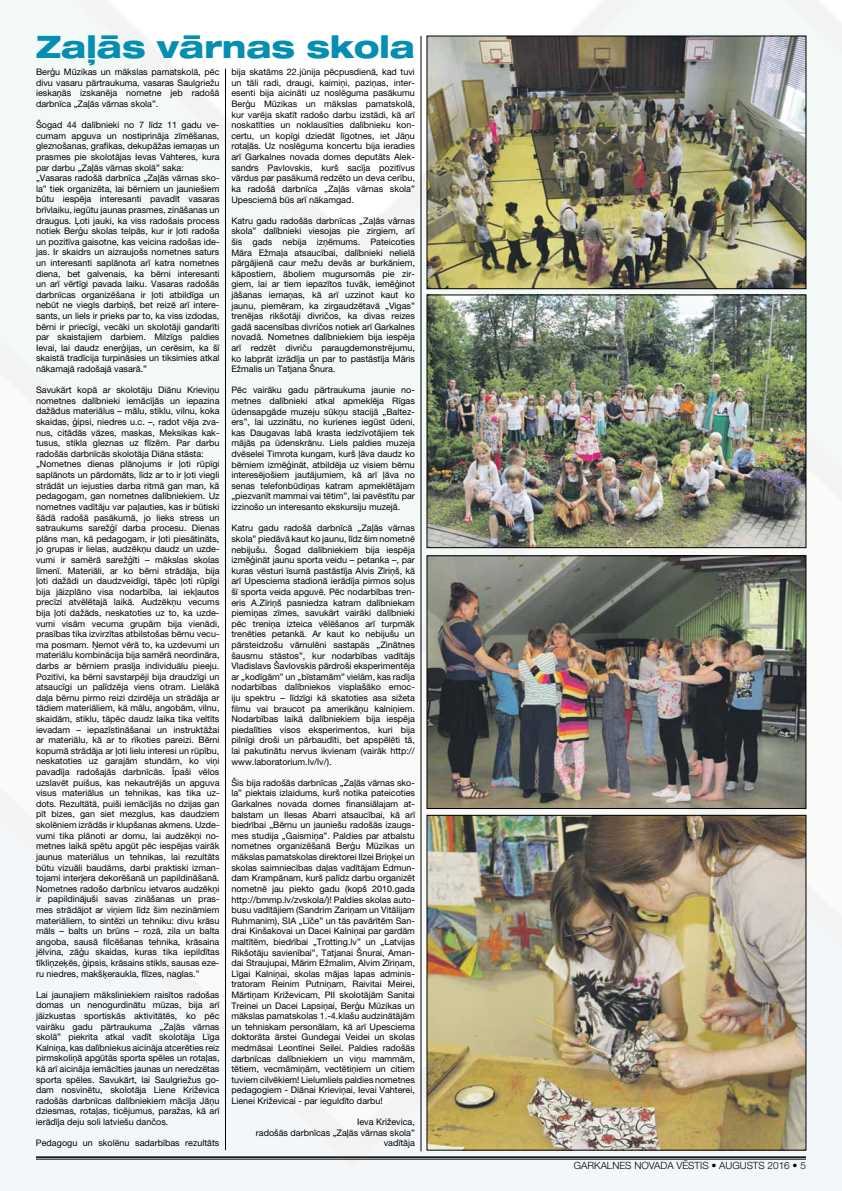
<style>
.page{position:relative;width:842px;height:1191px;background:#fff}
.page>*{position:absolute;margin:0;border:0;box-sizing:border-box;transform-origin:0 0}
.t1{font:800 expanded 31px "Helvetica Neue LT Pro";color:#048eb1}
.t2{font:300 10px "Helvetica Neue LT Pro";color:#000}
.t3{font:9px/10.6px "Helvetica Neue LT Pro";color:#000;text-align:justify}
</style>
<div class="page">
<img style="left:0;top:0;width:842px;height:1190px">
<hr style="left:36px;top:1156px;width:770px;height:1px;background:#000">
<hr style="left:36px;top:1158px;width:770px;height:1px;background:#000">
<img style="left:429px;top:817px;width:375px;height:331px">
<img style="left:429px;top:297px;width:375px;height:249px">
<div style="left:427px;top:295px;width:379px;height:253px;border:1px solid #000"></div>
<img style="left:429px;top:38px;width:375px;height:249px">
<div style="left:427px;top:36px;width:379px;height:253px;border:1px solid #000"></div>
<img style="left:429px;top:557px;width:375px;height:249px">
<div style="left:427px;top:555px;width:379px;height:253px;border:1px solid #000"></div>
<hr style="left:421px;top:36px;width:1px;height:1115px;background:#000">
<hr style="left:225px;top:69px;width:1px;height:1081px;background:#000">
<h1 class="t1" style="left:36px;top:27px;width:380px">Zaļās vārnas skola</h1>
<p class="t3" style="left:36px;top:66px;width:185px">Berģu Mūzikas un mākslas pamatskolā, pēc divu vasaru pārtraukuma, vasaras Saulgriežu ieskaņās izskanēja nometne jeb radošā darbnīca „Zaļās vārnas skola”.</p>
<p class="t3" style="left:36px;top:119px;width:185px;text-align:left">Šogad 44 dalībnieki no 7 līdz 11 gadu ve&shy;cumam apguva un nostiprināja zīmēšanas, gleznošanas, grafikas, dekupāžas iemaņas un prasmes pie skolotājas Ievas Vahteres, kura par darbu „Zaļās vārnas skolā” saka: „Vasaras radošā darbnīca „Zaļās vārnas sko&shy;la” tiek organizēta, lai bērniem un jauniešiem būtu iespēja interesanti pavadīt vasaras brīvlaiku, iegūtu jaunas prasmes, zināšanas un draugus. Ļoti jauki, ka viss radošais process notiek Berģu skolas telpās, kur ir ļoti radoša un pozitīva gaisotne, kas veicina radošas ide&shy;jas. Ir skaidrs un aizraujošs nometnes saturs un interesanti saplānota arī katra nometnes diena, bet galvenais, ka bērni interesanti un arī vērtīgi pavada laiku. Vasaras radošās darbnīcas organizēšana ir ļoti atbildīga un nebūt ne viegls darbiņš, bet reizē arī intere&shy;sants, un liels ir prieks par to, ka viss izdodas, bērni ir priecīgi, vecāki un skolotāji gandarīti par skaistajiem darbiem. Milzīgs paldies Ievai, lai daudz enerģijas, un cerēsim, ka šī skaistā tradīcija turpināsies un tiksimies atkal nākamajā radošajā vasarā.”</p>
<p class="t3" style="left:36px;top:384px;width:185px;text-align:left">Savukārt kopā ar skolotāju Diānu Krieviņu nometnes dalībnieki iemācījās un iepazina dažādus materiālus – mālu, stiklu, vilnu, koka skaidas, ģipsi, niedres u.c. –, radot vēja zva&shy;nus, citādās vāzes, maskas, Meksikas kak&shy;tusus, stikla gleznas uz flīzēm. Par darbu radošās darbnīcās skolotāja Diāna stāsta: „Nometnes dienas plānojums ir ļoti rūpīgi saplānots un pārdomāts, līdz ar to ir ļoti viegli strādāt un iejusties darba ritmā gan man, kā pedagogam, gan nometnes dalībniekiem. Uz nometnes vadītāju var paļauties, kas ir būtiski šādā radošā pasākumā, jo lieks stress un satraukums sarežģī darba procesu. Dienas plāns man, kā pedagogam, ir ļoti piesātināts, jo grupas ir lielas, audzēkņu daudz un uzde&shy;vumi ir samērā sarežģīti – mākslas skolas līmenī. Materiāli, ar ko bērni strādāja, bija ļoti dažādi un daudzveidīgi, tāpēc ļoti rūpīgi bija jāizplāno visa nodarbība, lai iekļautos precīzi atvēlētajā laikā. Audzēkņu vecums bija ļoti dažāds, neskatoties uz to, ka uzde&shy;vumi visām vecuma grupām bija vienādi, prasības tika izvirzītas atbilstošas bērnu vecu&shy;ma posmam. Ņemot vērā to, ka uzdevumi un materiālu kombinācija bija samērā neordināra, darbs ar bērniem prasīja individuālu pieeju.<br>Pozitīvi, ka bērni savstarpēji bija draudzīgi un atsaucīgi un palīdzēja viens otram. Lielākā daļa bērnu pirmo reizi dzirdēja un strādāja ar tādiem materiāliem, kā mālu, angobām, vilnu, skaidām, stiklu, tāpēc daudz laika tika veltīts ievadam – iepazīstināšanai un instruktāžai ar materiālu, kā ar to rīkoties pareizi. Bērni kopumā strādāja ar ļoti lielu interesi un rūpību, neskatoties uz garajām stundām, ko viņi pavadīja radošajās darbnīcās. Īpaši vēlos uzslavēt puišus, kas nekautrējās un apguva visus materiālus un tehnikas, kas tika uz&shy;dots. Rezultātā, puiši iemācījās no dzijas gan pīt bizes, gan siet mezglus, kas daudziem skolēniem izrādās ir klupšanas akmens. Uzde&shy;vumi tika plānoti ar domu, lai audzēkņi no&shy;metnes laikā spētu apgūt pēc iespējas vairāk jaunus materiālus un tehnikas, lai rezultāts būtu vizuāli baudāms, darbi praktiski izman&shy;tojami interjera dekorēšanā un papildināšanā.<br>Nometnes radošo darbnīcu ietvaros audzēkņi ir papildinājuši savas zināšanas un pras&shy;mes strādājot ar viņiem līdz šim nezināmiem materiāliem, to sintēzi un tehniku: divu krāsu māls – balts un brūns – rozā, zila un balta angoba, sausā filcēšanas tehnika, krāsaina jēlvina, zāģu skaidas, kuras tika iepildītas tīkliņzeķēs, ģipsis, krāsains stikls, sausas eze&shy;ru niedres, makšķeraukla, flīzes, naglas.”</p>
<p class="t3" style="left:36px;top:989px;width:185px">Lai jaunajiem māksliniekiem raisītos radošas domas un nenogurdinātu mūzas, bija arī jāizkustas sportiskās aktivitātēs, ko pēc vairāku gadu pārtraukuma „Zaļās vārnas skolā” piekrita atkal vadīt skolotāja Līga Kalniņa, kas dalībniekus aicināja atcerēties reiz pirmskoliņā apgūtās sporta spēles un rotaļas, kā arī aicināja iemācīties jaunas un neredzētas sporta spēles. Savukārt, lai Saulgriežus go&shy;dam nosvinētu, skolotāja Liene Križevica radošās darbnīcas dalībniekiem mācīja Jāņu dziesmas, rotaļas, ticējumus, paražas, kā arī ierādīja deju soli latviešu dančos.</p>
<p class="t3" style="left:36px;top:1137px;width:185px">Pedagogu un skolēnu sadarbības rezultāts</p>
<p class="t3" style="left:231px;top:67px;width:185px">bija skatāms 22.jūnija pēcpusdienā, kad tuvi un tāli radi, draugi, kaimiņi, paziņas, inter&shy;esenti bija aicināti uz noslēguma pasākumu Berģu Mūzikas un mākslas pamatskolā, kur varēja skatīt radošo darbu izstādi, kā arī noskatīties un noklausīties dalībnieku kon&shy;certu, un kopīgi dziedāt līgotnes, iet Jāņu rotaļās. Uz noslēguma koncertu bija ieradies arī Garkalnes novada domes deputāts Alek&shy;sandrs Pavlovskis, kurš sacīja pozitīvus vārdus par pasākumā redzēto un deva cerību, ka radošā darbnīca „Zaļās vārnas skola” Upesciemā būs arī nākamgad.</p>
<p class="t3" style="left:231px;top:215px;width:185px">Katru gadu radošās darbnīcas „Zaļās vārnas skola” dalībnieki viesojas pie zirgiem, arī šis gads nebija izņēmums. Pateicoties Māra Ežmaļa atsaucībai, dalībnieki nelielā pārgājienā caur mežu devās ar burkāniem, kāpostiem, āboliem mugursomās pie zir&shy;giem, lai ar tiem iepazītos tuvāk, iemēģinot jāšanas iemaņas, kā arī uzzinot kaut ko jaunu, piemēram, ka zirgaudzētavā „Vigas” trenējas rikšotāji divričos, ka divas reizes gadā sacensības divričos notiek arī Garkalnes novadā. Nometnes dalībniekiem bija iespēja arī redzēt divriču paraugdemonstrējumu, ko labprāt izrādīja un par to pastāstīja Māris Ežmalis un Tatjana Šnura.</p>
<p class="t3" style="left:231px;top:385px;width:185px">Pēc vairāku gadu pārtraukuma jaunie no&shy;metnes dalībnieki atkal apmeklēja Rīgas ūdensapgāde muzeju sūkņu stacijā „Baltez&shy;ers”, lai uzzinātu, no kurienes iegūst ūdeni, kas Daugavas labā krasta iedzīvotājiem tek mājās pa ūdenskrānu. Liels paldies muzeja dvēselei Timrota kungam, kurš ļāva daudz ko bērniem izmēģināt, atbildēja uz visiem bērnu interesējošiem jautājumiem, kā arī ļāva no senas telefonbūdiņas katram apmeklētājam „piezvanīt mammai vai tētim”, lai pavēstītu par izzinošo un interesanto ekskursiju muzejā.</p>
<p class="t3" style="left:231px;top:522px;width:185px">Katru gadu radošā darbnīcā „Zaļās vārnas skola” piedāvā kaut ko jaunu, līdz šim nometnē nebijušu. Šogad dalībniekiem bija iespēja izmēģināt jaunu sporta veidu – petanka –, par kuras vēsturi īsumā pastāstīja Alvis Zīriņš, kā arī Upesciema stadionā ierādīja pirmos soļus šī sporta veida apguvē. Pēc nodarbības tren&shy;eris A.Zīriņš pasniedza katram dalībniekam piemiņas zīmes, savukārt vairāki dalībnieki pēc treniņa izteica vēlēšanos arī turpmāk trenēties petankā. Ar kaut ko nebijušu un pārsteidzošu vārnulēni sastapās „Zinātnes šausmu stāstos”, kur nodarbības vadītājs Vladislavs Šavlovskis pārdroši eksperimentēja ar „kodīgām” un „bīstamām” vielām, kas radīja nodarbības dalībniekos visplašāko emoc&shy;iju spektru – līdzīgi kā skatoties asa sižeta filmu vai braucot pa amerikāņu kalniņiem.<br>Nodarbības laikā dalībniekiem bija iespēja piedalīties visos eksperimentos, kuri bija pilnīgi droši un pārbaudīti, bet apspēlēti tā, lai pakutinātu nervus ikvienam (vairāk http:// www.laboratorium.lv/lv/).</p>
<p class="t3" style="left:231px;top:777px;width:185px">Šis bija radošās darbnīcas „Zaļās vārnas sko&shy;la” piektais izlaidums, kurš notika pateicoties Garkalnes novada domes finansiālajam at&shy;balstam un Ilesas Abarri atsaucībai, kā arī biedrībai „Bērnu un jauniešu radošās izaugs&shy;mes studija „Gaismiņa”. Paldies par atbalstu nometnes organizēšanā Berģu Mūzikas un mākslas pamatskolas direktorei Ilzei Briņķei un skolas saimniecības daļas vadītājam Edmun&shy;dam Krampānam, kurš palīdz darbu organizēt nometnē jau piekto gadu (kopš 2010.gada http://bmmp.lv/zvskola/)! Paldies skolas auto&shy;busu vadītājiem (Sandrim Zariņam un Vitālijam Ruhmanim), SIA „Līče” un tās pavārītēm San&shy;drai Kinšakovai un Dacei Kalniņai par gardām maltītēm, biedrībai „Trotting.lv” un „Latvijas Rikšotāju savienībai”, Tatjanai Šnurai, Aman&shy;dai Straujupai, Mārim Ežmalim, Alvim Zīriņam, Līgai Kalniņai, skolas mājas lapas adminis&shy;tratoram Reinim Putniņam, Raivitai Meirei, Mārtiņam Križevicam, PII skolotājām Sanitai Treinei un Dacei Lapsiņai, Berģu Mūzikas un mākslas pamatskolas 1.-4.klašu audzinātājām un tehniskam personālam, kā arī Upesciema doktorāta ārstei Gundegai Veidei un skolas medmāsai Leontīnei Seilei. Paldies radošās darbnīcas dalībniekiem un viņu mammām, tētiem, vecmāmiņām, vectētiņiem un citiem tuviem cilvēkiem! Lielumliels paldies nometnes pedagogiem - Diānai Krieviņai, Ievai Vahterei, Lienei Križevicai - par ieguldīto darbu!</p>
<p class="t3" style="left:256px;top:1116px;width:161px;text-align:right">Ieva Križevica,<br>radošās darbnīcas „Zaļās vārnas skola” vadītāja</p>
<p class="t2" style="left:574px;top:1159px;width:234px">GARKALNES NOVADA VĒSTIS • AUGUSTS 2016 • 5</p>
</div>
